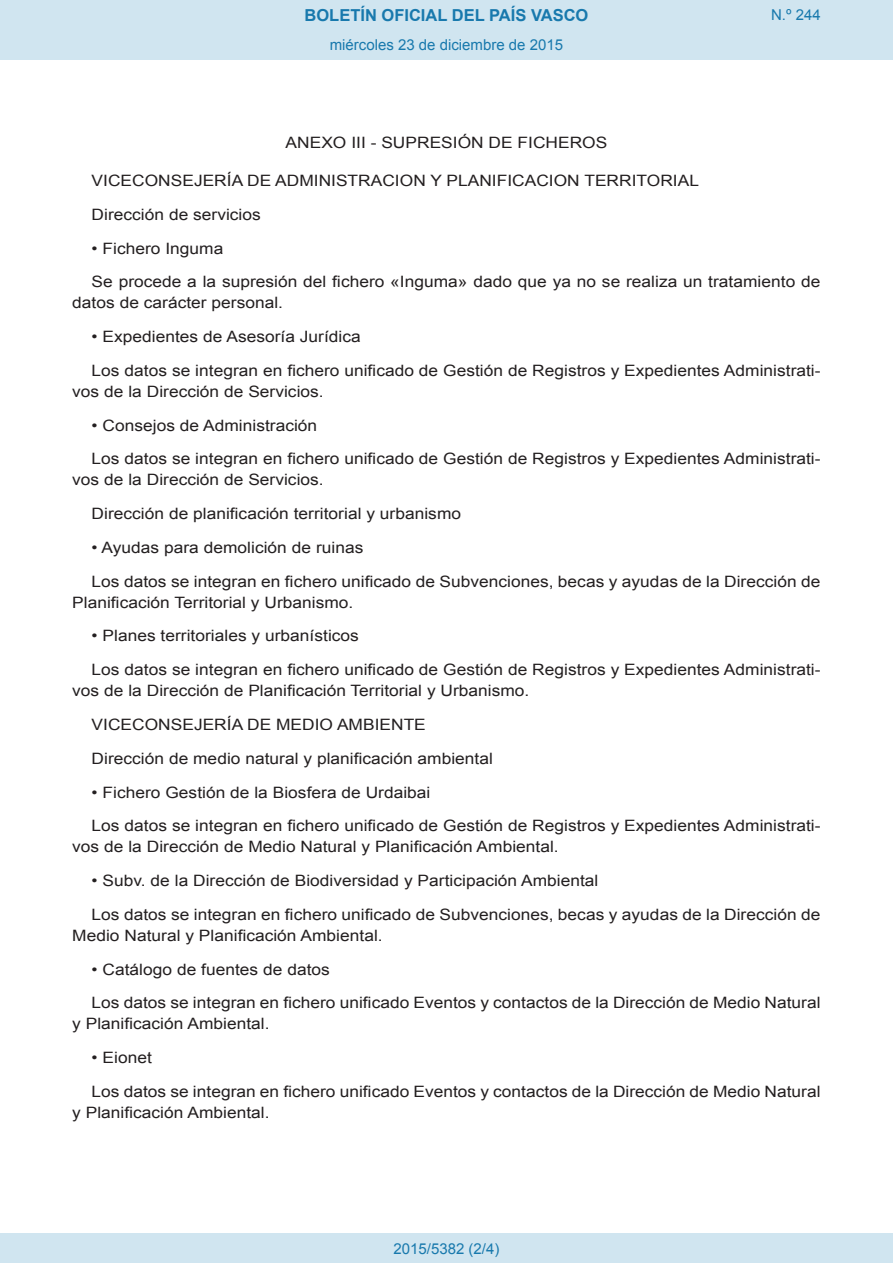
<style>
.page{position:relative;width:893px;height:1263px;background:#fff}
.page>*{position:absolute;margin:0;border:0;box-sizing:border-box;transform-origin:0 0}
.t1{font:700 16.5px "Arial";color:#1879ad}
.BOPVDetalle{font:15.6px/21px "Arial";color:#231f20;scale:1.11 1}
.BOPVClave{font:15.6px "Arial";color:#231f20;scale:1.11 1}
.Paginacion_Centro{font:15px "Arial";color:#1879ad}
</style>
<div class="page">
<div style="left:0;top:0;width:893px;height:60px;background:#d0e5f0"></div>
<div style="left:0;top:1233px;width:893px;height:30px;background:#d0e5f0"></div>
<p class="t1" style="left:305px;top:4px;width:285px">BOLETÍN OFICIAL DEL PAÍS VASCO</p>
<p class="Paginacion_Centro" style="left:330px;top:35px;width:235px">miércoles 23 de diciembre de 2015</p>
<p class="Paginacion_Centro" style="left:771px;top:5px;width:51px">N.º 244</p>
<p class="BOPVClave" style="left:286px;top:132px;width:291px">ANEXO III - SUPRESIÓN DE FICHEROS</p>
<p class="BOPVDetalle" style="left:92px;top:170px;width:549px">VICECONSEJERÍA DE ADMINISTRACION Y PLANIFICACION TERRITORIAL</p>
<p class="BOPVDetalle" style="left:92px;top:204px;width:154px">Dirección de servicios</p>
<p class="BOPVDetalle" style="left:92px;top:238px;width:120px">• Fichero Inguma</p>
<p class="BOPVDetalle" style="left:72px;top:272px;width:675px;text-indent:19px">Se procede a la supresión del fichero «Inguma» dado que ya no se realiza un tratamiento de datos de carácter personal.</p>
<p class="BOPVDetalle" style="left:92px;top:326px;width:244px">• Expedientes de Asesoría Jurídica</p>
<p class="BOPVDetalle" style="left:72px;top:360px;width:676px;text-indent:19px">Los datos se integran en fichero unificado de Gestión de Registros y Expedientes Administrati&shy;vos de la Dirección de Servicios.</p>
<p class="BOPVDetalle" style="left:92px;top:415px;width:205px">• Consejos de Administración</p>
<p class="BOPVDetalle" style="left:72px;top:449px;width:676px;text-indent:19px">Los datos se integran en fichero unificado de Gestión de Registros y Expedientes Administrati&shy;vos de la Dirección de Servicios.</p>
<p class="BOPVDetalle" style="left:92px;top:503px;width:334px">Dirección de planificación territorial y urbanismo</p>
<p class="BOPVDetalle" style="left:92px;top:537px;width:246px">• Ayudas para demolición de ruinas</p>
<p class="BOPVDetalle" style="left:72px;top:571px;width:675px;text-indent:19px">Los datos se integran en fichero unificado de Subvenciones, becas y ayudas de la Dirección de<br>Planificación Territorial y Urbanismo.</p>
<p class="BOPVDetalle" style="left:92px;top:626px;width:242px">• Planes territoriales y urbanísticos</p>
<p class="BOPVDetalle" style="left:72px;top:659px;width:676px;text-indent:19px">Los datos se integran en fichero unificado de Gestión de Registros y Expedientes Administrati&shy;vos de la Dirección de Planificación Territorial y Urbanismo.</p>
<p class="BOPVDetalle" style="left:92px;top:714px;width:303px">VICECONSEJERÍA DE MEDIO AMBIENTE</p>
<p class="BOPVDetalle" style="left:92px;top:748px;width:363px">Dirección de medio natural y planificación ambiental</p>
<p class="BOPVDetalle" style="left:92px;top:782px;width:307px">• Fichero Gestión de la Biosfera de Urdaibai</p>
<p class="BOPVDetalle" style="left:72px;top:815px;width:676px;text-indent:19px">Los datos se integran en fichero unificado de Gestión de Registros y Expedientes Administrati&shy;vos de la Dirección de Medio Natural y Planificación Ambiental.</p>
<p class="BOPVDetalle" style="left:92px;top:870px;width:458px">• Subv. de la Dirección de Biodiversidad y Participación Ambiental</p>
<p class="BOPVDetalle" style="left:72px;top:904px;width:675px;text-indent:19px">Los datos se integran en fichero unificado de Subvenciones, becas y ayudas de la Dirección de<br>Medio Natural y Planificación Ambiental.</p>
<p class="BOPVDetalle" style="left:92px;top:959px;width:216px">• Catálogo de fuentes de datos</p>
<p class="BOPVDetalle" style="left:72px;top:992px;width:676px;text-indent:19px">Los datos se integran en fichero unificado Eventos y contactos de la Dirección de Medio Natural y Planificación Ambiental.</p>
<p class="BOPVDetalle" style="left:92px;top:1047px;width:56px">• Eionet</p>
<p class="BOPVDetalle" style="left:72px;top:1081px;width:676px;text-indent:19px">Los datos se integran en fichero unificado Eventos y contactos de la Dirección de Medio Natural y Planificación Ambiental.</p>
<p class="Paginacion_Centro" style="left:393px;top:1238px;width:107px">2015/5382 (2/4)</p>
</div>
